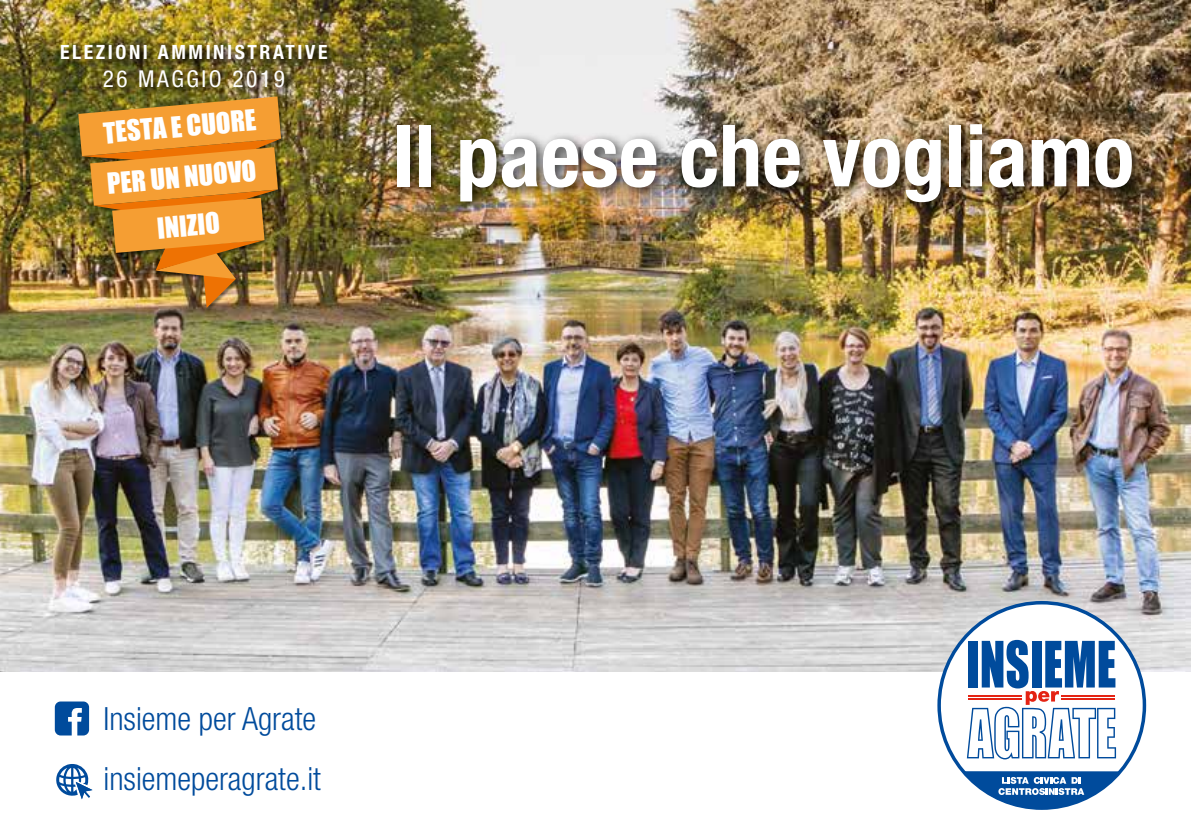
<style>
.page{position:relative;width:1191px;height:840px;background:#fff}
.page>*{position:absolute;margin:0;border:0;box-sizing:border-box;transform-origin:0 0}
.t1{font:700 condensed 86px "Helvetica Neue LT Std";color:#fff}
.t2{font:300 condensed 32px/60px "Helvetica Neue LT Std";color:#004b9c}
.t3{font:26.8px/49.6px "Impact";color:#fff;text-align:center}
.t4{font:condensed 23.2px "Helvetica Neue LT Std";letter-spacing:.11em;color:#fff}
.t5{font:700 condensed 19.6px "Helvetica Neue LT Std";letter-spacing:.13em;color:#fff}
</style>
<div class="page">
<img style="left:0;top:0;width:1191px;height:671px">
<div style="left:391px;top:117px;width:755px;height:100px;background:#000;opacity:.75"></div>
<div style="left:78px;top:96px;width:208px;height:216px;background:#000;opacity:.45"></div>
<img style="left:78px;top:97px;width:203px;height:211px">
<svg style="left:937px;top:600px;width:209px;height:209px"></svg>
<svg style="left:966px;top:639px;width:150px;height:120px"></svg>
<hr style="left:968px;top:694px;width:53px;height:2px;background:#e42313">
<hr style="left:1061px;top:694px;width:53px;height:2px;background:#e42313">
<hr style="left:968px;top:697px;width:53px;height:2px;background:#e42313">
<hr style="left:1061px;top:697px;width:53px;height:2px;background:#e42313">
<svg style="left:961px;top:770px;width:159px;height:38px"></svg>
<svg style="left:55px;top:701px;width:34px;height:34px"></svg>
<svg style="left:56px;top:764px;width:36px;height:34px"></svg>
<img style="left:59px;top:43px;width:278px;height:54px">
<p class="t5" style="left:60px;top:41px;width:269px">ELEZIONI AMMINISTRATIVE</p>
<p class="t4" style="left:103px;top:66px;width:184px">26 MAGGIO 2019</p>
<p class="t3" style="left:101px;top:108px;width:155px;rotate:-5deg">TESTA E CUORE<br>PER UN NUOVO<br>INIZIO</p>
<h1 class="t1" style="left:393px;top:103px;width:743px">Il paese che vogliamo</h1>
<p class="t2" style="left:103px;top:688px;width:219px">Insieme per Agrate insiemeperagrate.it</p>
</div>
